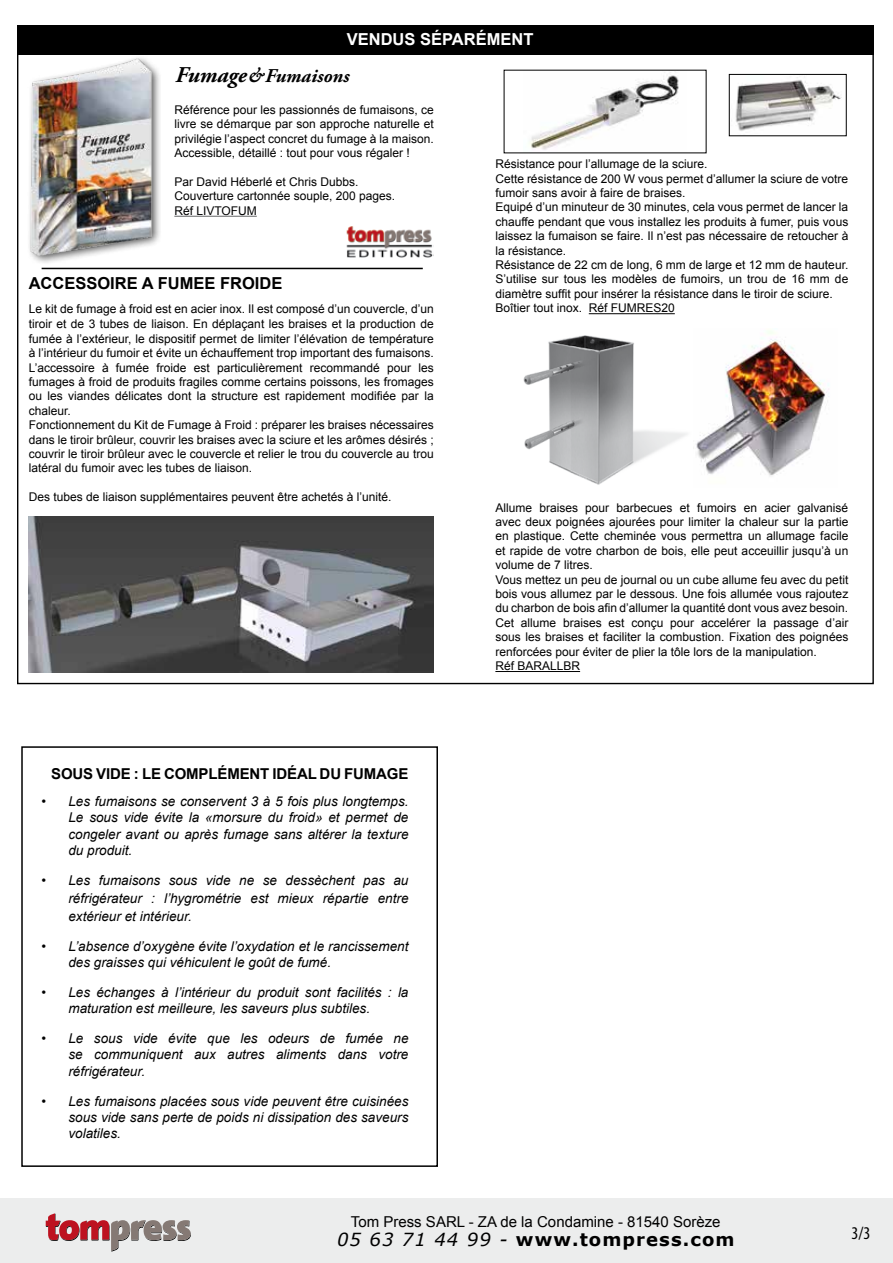
<style>
.page{position:relative;width:893px;height:1263px;background:#fff}
.page>*{position:absolute;margin:0;border:0;box-sizing:border-box;transform-origin:0 0}
.t1{font:italic 700 19.5px "Adobe Garamond Pro";color:#000}
.t2{font:700 18px "Verdana";letter-spacing:.06em;color:#000}
.t3{font:condensed 18px "Myriad Pro";color:#000}
.t4{font:700 16.5px "Arial";color:#000}
.t5{font:700 16.5px "Arial";color:#fff}
.t6{font:15px "Arial";color:#000}
.t7{font:700 15px "Arial";letter-spacing:-.01em;color:#000}
.t8{font:italic 13.5px/16.2px "Arial";color:#000;text-align:justify}
.t9{font:12px/14.4px "Arial";color:#000}
.s1{font-size:22.5px}
.s2{font-weight:400;font-style:italic}
</style>
<div class="page">
<img style="left:523px;top:335px;width:164px;height:150px">
<div style="left:21px;top:746px;width:417px;height:421px;border:2px solid #000"></div>
<div style="left:0;top:1198px;width:893px;height:65px;background:#eceded"></div>
<svg style="left:46px;top:1213px;width:145px;height:38px"></svg>
<img style="left:346px;top:226px;width:88px;height:32px">
<hr style="left:174px;top:216px;width:83px;height:1px;background:#646567">
<div style="left:17px;top:26px;width:857px;height:29px;background:#000"></div>
<div style="left:27px;top:54px;width:135px;height:211px;background:#fff"></div>
<img style="left:30px;top:58px;width:142px;height:212px">
<img style="left:29px;top:517px;width:405px;height:155px">
<hr style="left:42px;top:268px;width:381px;height:1px;background:#000">
<img style="left:735px;top:77px;width:107px;height:54px">
<div style="left:729px;top:74px;width:117px;height:62px;border:1px solid #000"></div>
<img style="left:529px;top:72px;width:150px;height:78px">
<hr style="left:589px;top:313px;width:86px;height:1px;background:#000">
<hr style="left:495px;top:671px;width:85px;height:1px;background:#000">
<img style="left:693px;top:331px;width:136px;height:145px">
<h3 class="t5" style="left:347px;top:28px;width:188px">VENDUS SÉPARÉMENT</h3>
<h1 class="t1" style="left:176px;top:65px;width:175px"><span class="s1">Fumage</span>&amp;Fumaisons</h1>
<p class="t9" style="left:174px;top:103px;width:261px;text-align:justify">Référence pour les passionnés de fumaisons, ce livre se démarque par son approche naturelle et privilégie l’aspect concret du fumage à la maison.<br>Accessible, détaillé : tout pour vous régaler !</p>
<p class="t9" style="left:174px;top:175px;width:222px">Par David Héberlé et Chris Dubbs.<br>Couverture cartonnée souple, 200 pages.<br>Réf LIVTOFUM</p>
<h3 class="t4" style="left:29px;top:272px;width:255px">ACCESSOIRE A FUMEE FROIDE</h3>
<p class="t9" style="left:29px;top:302px;width:406px">Le kit de fumage à froid est en acier inox. Il est composé d’un couvercle, d’un tiroir et de 3 tubes de liaison. En déplaçant les braises et la production de fumée à l’extérieur, le dispositif permet de limiter l’élévation de température à l’intérieur du fumoir et évite un échauffement trop important des fumaisons.<br>L’accessoire à fumée froide est particulièrement recommandé pour les fumages à froid de produits fragiles comme certains poissons, les fromages ou les viandes délicates dont la structure est rapidement modifiée par la chaleur.<br>Fonctionnement du Kit de Fumage à Froid : préparer les braises nécessaires dans le tiroir brûleur, couvrir les braises avec la sciure et les arômes désirés ; couvrir le tiroir brûleur avec le couvercle et relier le trou du couvercle au trou latéral du fumoir avec les tubes de liaison.</p>
<p class="t9" style="left:29px;top:490px;width:364px">Des tubes de liaison supplémentaires peuvent être achetés à l’unité.</p>
<p class="t7" style="left:51px;top:764px;width:359px">SOUS VIDE : LE COMPLÉMENT IDÉAL DU FUMAGE</p>
<p class="t8" style="left:68px;top:793px;width:342px;text-indent:-27px">• Les fumaisons se conservent 3 à 5 fois plus longtemps.<br>Le sous vide évite la «morsure du froid» et permet de congeler avant ou après fumage sans altérer la texture du produit.</p>
<p class="t8" style="left:68px;top:871px;width:342px;line-height:18px;text-indent:-27px">• Les fumaisons sous vide ne se dessèchent pas au réfrigérateur : l’hygrométrie est mieux répartie entre extérieur et intérieur.</p>
<p class="t8" style="left:68px;top:938px;width:341px;text-indent:-27px">• L’absence d’oxygène évite l’oxydation et le rancissement des graisses qui véhiculent le goût de fumé.</p>
<p class="t8" style="left:68px;top:984px;width:342px;text-indent:-27px">• Les échanges à l’intérieur du produit sont facilités : la maturation est meilleure, les saveurs plus subtiles.</p>
<p class="t8" style="left:68px;top:1030px;width:342px;text-indent:-27px">• Le sous vide évite que les odeurs de fumée ne se communiquent aux autres aliments dans votre réfrigérateur.</p>
<p class="t8" style="left:68px;top:1093px;width:342px;text-indent:-27px">• Les fumaisons placées sous vide peuvent être cuisinées sous vide sans perte de poids ni dissipation des saveurs volatiles.</p>
<p class="t9" style="left:495px;top:157px;width:354px">Résistance pour l’allumage de la sciure.<br>Cette résistance de 200 W vous permet d’allumer la sciure de votre fumoir sans avoir à faire de braises.<br>Equipé d’un minuteur de 30 minutes, cela vous permet de lancer la chauffe pendant que vous installez les produits à fumer, puis vous laissez la fumaison se faire. Il n’est pas nécessaire de retoucher à la résistance.<br>Résistance de 22 cm de long, 6 mm de large et 12 mm de hauteur.<br>S’utilise sur tous les modèles de fumoirs, un trou de 16 mm de diamètre suffit pour insérer la résistance dans le tiroir de sciure.<br>Boîtier tout inox. Réf FUMRES20</p>
<p class="t9" style="left:495px;top:500px;width:354px">Allume braises pour barbecues et fumoirs en acier galvanisé avec deux poignées ajourées pour limiter la chaleur sur la partie en plastique. Cette cheminée vous permettra un allumage facile et rapide de votre charbon de bois, elle peut acceuillir jusqu’à un volume de 7 litres.<br>Vous mettez un peu de journal ou un cube allume feu avec du petit bois vous allumez par le dessous. Une fois allumée vous rajoutez du charbon de bois afin d’allumer la quantité dont vous avez besoin.<br>Cet allume braises est conçu pour accelérer la passage d’air sous les braises et faciliter la combustion. Fixation des poignées renforcées pour éviter de plier la tôle lors de la manipulation.<br>Réf BARALLBR</p>
<p class="t6" style="left:351px;top:1211px;width:371px">Tom Press SARL - ZA de la Condamine - 81540 Sorèze</p>
<h2 class="t2" style="left:337px;top:1226px;width:399px"><span class="s2">05 63 71 44 99 -</span> www.tompress.com</h2>
<h2 class="t3" style="left:851px;top:1222px;width:20px">3/3</h2>
</div>
